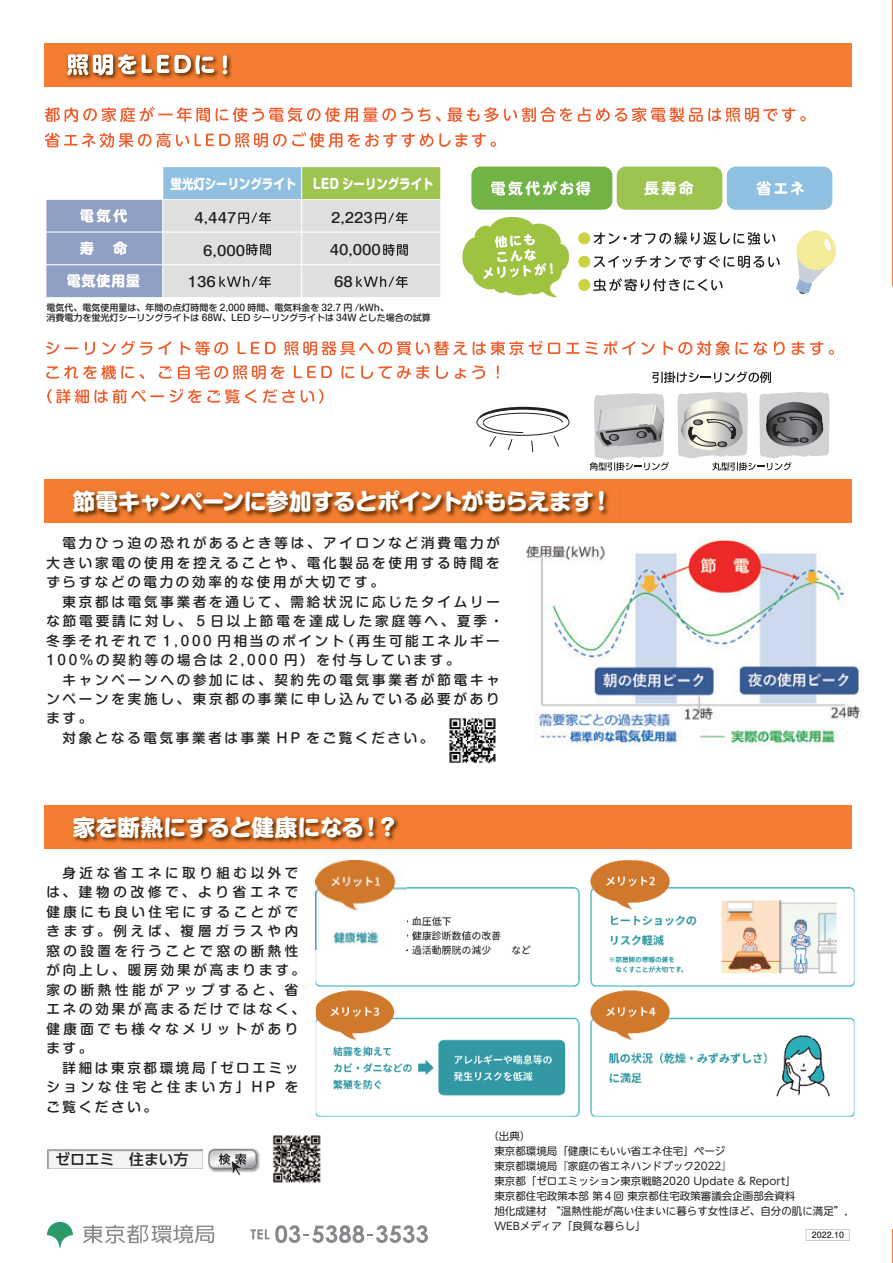
<style>
.page{position:relative;width:893px;height:1263px;background:#fff}
.page>*{position:absolute;margin:0;border:0;box-sizing:border-box;transform-origin:0 0}
.t1{font:800 22.5px "Shin M Go Pro";letter-spacing:-.02em;color:#fff}
.t2{font:500 15px "UD Shin Go Pro";color:#231f20}
.t3{font:500 13.5px/19.5px "Shin M Go Pro";letter-spacing:.21em;color:#231f20}
.t4{font:500 13.5px/19.5px "Shin M Go Pro";letter-spacing:.26em;color:#231f20}
.t5{font:500 13.5px "Shin M Go Pro";letter-spacing:.21em;color:#231f20;scale:1.1 1}
.t6{font:800 13.5px "Shin M Go Pro";color:#fff;scale:.85 1}
.t7{font:10.5px/15px "UD Shin M Go Pro";color:#231f20}
.t8{font:500 9px/10.5px "Shin M Go Pro";color:#231f20}
.t9{font:500 7.8px "Shin M Go Pro";color:#231f20}
</style>
<div class="page">
<div style="left:44px;top:43px;width:808px;height:44px;background:#f47d31"></div>
<hr style="left:892px;top:0;width:1px;height:285px;background:#f47d31">
<div style="left:471px;top:167px;width:141px;height:43px;background:#71b445;border-radius:9px"></div>
<div style="left:617px;top:167px;width:105px;height:43px;background:#9dc44f;border-radius:9px"></div>
<div style="left:727px;top:167px;width:105px;height:43px;background:#8fbfe1;border-radius:9px"></div>
<svg style="left:796px;top:230px;width:40px;height:64px"></svg>
<svg style="left:462px;top:216px;width:107px;height:82px"></svg>
<img style="left:66px;top:53px;width:166px;height:27px">
<svg style="left:67px;top:54px;width:147px;height:21px;background:#daaa89"></svg>
<svg style="left:223px;top:55px;width:4px;height:19px"></svg>
<svg style="left:45px;top:107px;width:761px;height:15px"></svg>
<svg style="left:45px;top:132px;width:451px;height:16px"></svg>
<svg style="left:491px;top:181px;width:99px;height:15px"></svg>
<svg style="left:644px;top:181px;width:49px;height:14px"></svg>
<svg style="left:757px;top:181px;width:47px;height:14px"></svg>
<div style="left:578px;top:232px;width:12px;height:12px;background:#cbd340;border-radius:50%"></div>
<svg style="left:594px;top:232px;width:181px;height:13px"></svg>
<div style="left:578px;top:256px;width:12px;height:12px;background:#cbd340;border-radius:50%"></div>
<svg style="left:594px;top:255px;width:186px;height:13px"></svg>
<div style="left:578px;top:279px;width:12px;height:12px;background:#cbd340;border-radius:50%"></div>
<svg style="left:593px;top:278px;width:130px;height:13px"></svg>
<svg style="left:250px;top:1229px;width:19px;height:10px"></svg>
<svg style="left:275px;top:1225px;width:153px;height:18px"></svg>
<svg style="left:47px;top:1222px;width:26px;height:26px"></svg>
<svg style="left:83px;top:1225px;width:131px;height:18px"></svg>
<svg style="left:806px;top:1229px;width:43px;height:11px"></svg>
<div style="left:44px;top:479px;width:808px;height:44px;background:#f47d31"></div>
<img style="left:73px;top:490px;width:536px;height:28px">
<svg style="left:652px;top:372px;width:119px;height:11px"></svg>
<svg style="left:590px;top:393px;width:79px;height:78px"></svg>
<svg style="left:677px;top:392px;width:153px;height:79px"></svg>
<svg style="left:46px;top:342px;width:32px;height:12px"></svg>
<svg style="left:85px;top:342px;width:10px;height:13px"></svg>
<svg style="left:102px;top:341px;width:50px;height:14px"></svg>
<svg style="left:158px;top:341px;width:13px;height:14px"></svg>
<svg style="left:181px;top:341px;width:47px;height:14px"></svg>
<svg style="left:238px;top:341px;width:38px;height:13px"></svg>
<svg style="left:284px;top:341px;width:183px;height:14px"></svg>
<svg style="left:473px;top:341px;width:87px;height:14px"></svg>
<svg style="left:566px;top:342px;width:32px;height:13px"></svg>
<svg style="left:604px;top:341px;width:31px;height:14px"></svg>
<svg style="left:642px;top:342px;width:13px;height:12px"></svg>
<svg style="left:664px;top:341px;width:103px;height:14px"></svg>
<svg style="left:774px;top:341px;width:11px;height:14px"></svg>
<svg style="left:791px;top:341px;width:13px;height:14px"></svg>
<svg style="left:810px;top:341px;width:24px;height:14px"></svg>
<svg style="left:46px;top:365px;width:88px;height:14px"></svg>
<svg style="left:140px;top:374px;width:4px;height:5px"></svg>
<svg style="left:159px;top:366px;width:13px;height:13px"></svg>
<svg style="left:178px;top:365px;width:106px;height:14px"></svg>
<svg style="left:294px;top:365px;width:38px;height:13px"></svg>
<svg style="left:341px;top:366px;width:13px;height:13px"></svg>
<svg style="left:361px;top:365px;width:68px;height:14px"></svg>
<svg style="left:436px;top:366px;width:12px;height:13px"></svg>
<svg style="left:455px;top:368px;width:11px;height:11px"></svg>
<svg style="left:472px;top:365px;width:13px;height:14px"></svg>
<svg style="left:497px;top:365px;width:2px;height:13px"></svg>
<svg style="left:47px;top:389px;width:117px;height:15px"></svg>
<svg style="left:170px;top:389px;width:87px;height:14px"></svg>
<svg style="left:263px;top:389px;width:32px;height:14px"></svg>
<svg style="left:301px;top:389px;width:23px;height:15px"></svg>
<svg style="left:477px;top:405px;width:92px;height:27px"></svg>
<div style="left:476px;top:404px;width:95px;height:29px;border:3px solid #fff;border-radius:50%"></div>
<svg style="left:477px;top:409px;width:92px;height:26px"></svg>
<div style="left:476px;top:409px;width:93px;height:27px;border:1px solid #231f20;border-radius:50%"></div>
<svg style="left:483px;top:413px;width:80px;height:40px"></svg>
<svg style="left:46px;top:167px;width:395px;height:131px;background:#c3cece"></svg>
<svg style="left:47px;top:1149px;width:156px;height:20px"></svg>
<img style="left:208px;top:1148px;width:52px;height:24px">
<svg style="left:209px;top:1149px;width:47px;height:26px"></svg>
<img style="left:272px;top:1135px;width:49px;height:48px">
<div style="left:44px;top:805px;width:808px;height:43px;background:#f47d31"></div>
<img style="left:69px;top:816px;width:337px;height:134px">
<img style="left:526px;top:539px;width:335px;height:205px">
<img style="left:525px;top:539px;width:95px;height:17px">
<img style="left:449px;top:718px;width:47px;height:45px">
<img style="left:316px;top:860px;width:538px;height:257px">
<img style="left:316px;top:860px;width:90px;height:90px">
<p class="t6" style="left:171px;top:173px;width:311px">蛍光灯シーリングライト LED シーリングライト</p>
<p class="t5" style="left:195px;top:207px;width:40px">4,447</p>
<p class="t5" style="left:331px;top:207px;width:40px">2,223</p>
<p class="t5" style="left:203px;top:240px;width:40px">6,000</p>
<p class="t5" style="left:330px;top:239px;width:48px">40,000</p>
<p class="t5" style="left:188px;top:271px;width:27px">136</p>
<p class="t5" style="left:334px;top:271px;width:19px">68</p>
<p class="t8" style="left:46px;top:301px;width:386px">電気代、電気使用量は、年間の点灯時間を 2,000 時間、電気料金を 32.7 円 /kWh、<br>消費電力を蛍光灯シーリングライトは 68W、LED シーリングライトは 34W とした場合の試算</p>
<h1 class="t1" style="left:73px;top:483px;width:541px">節電キャンペーンに参加するとポイントがもらえます！</h1>
<p class="t3" style="left:46px;top:531px;width:458px">　電力ひっ迫の恐れがあるとき等は、アイロンなど消費電力が大きい家電の使用を控えることや、電化製品を使用する時間をずらすなどの電力の効率的な使用が大切です。<br>　東京都は電気事業者を通じて、需給状況に応じたタイムリーな節電要請に対し、５日以上節電を達成した家庭等へ、夏季・冬季それぞれで 1,000 円相当のポイント（再生可能エネルギー<br>100％の契約等の場合は 2,000 円）を付与しています。<br>　キャンペーンへの参加には、契約先の電気事業者が節電キャンペーンを実施し、東京都の事業に申し込んでいる必要があります。<br>　対象となる電気事業者は事業 HP をご覧ください。</p>
<h1 class="t1" style="left:73px;top:809px;width:328px">家を断熱にすると健康になる！？</h1>
<p class="t4" style="left:46px;top:861px;width:260px">　身近な省エネに取り組む以外では、建物の改修で、より省エネで健康にも良い住宅にすることができます。例えば、複層ガラスや内窓の設置を行うことで窓の断熱性が向上し、暖房効果が高まります。家の断熱性能がアップすると、省エネの効果が高まるだけではなく、健康面でも様々なメリットがあります。<br>　詳細は東京都環境局「ゼロエミッションな住宅と住まい方」HP をご覧ください。</p>
<p class="t2" style="left:55px;top:1147px;width:135px">ゼロエミ　住まい方</p>
<p class="t7" style="left:494px;top:1128px;width:362px;text-indent:-6px">（出典）<br>東京都環境局「健康にもいい省エネ住宅」ページ<br>東京都環境局『家庭の省エネハンドブック2022』<br>東京都「ゼロエミッション東京戦略2020 Update &amp; Report」<br>東京都住宅政策本部 第４回 東京都住宅政策審議会企画部会資料<br>旭化成建材 “温熱性能が高い住まいに暮らす女性ほど、自分の肌に満足”，<br>WEBメディア「良質な暮らし」</p>
<p class="t9" style="left:812px;top:1228px;width:34px">2022.10</p>
</div>
